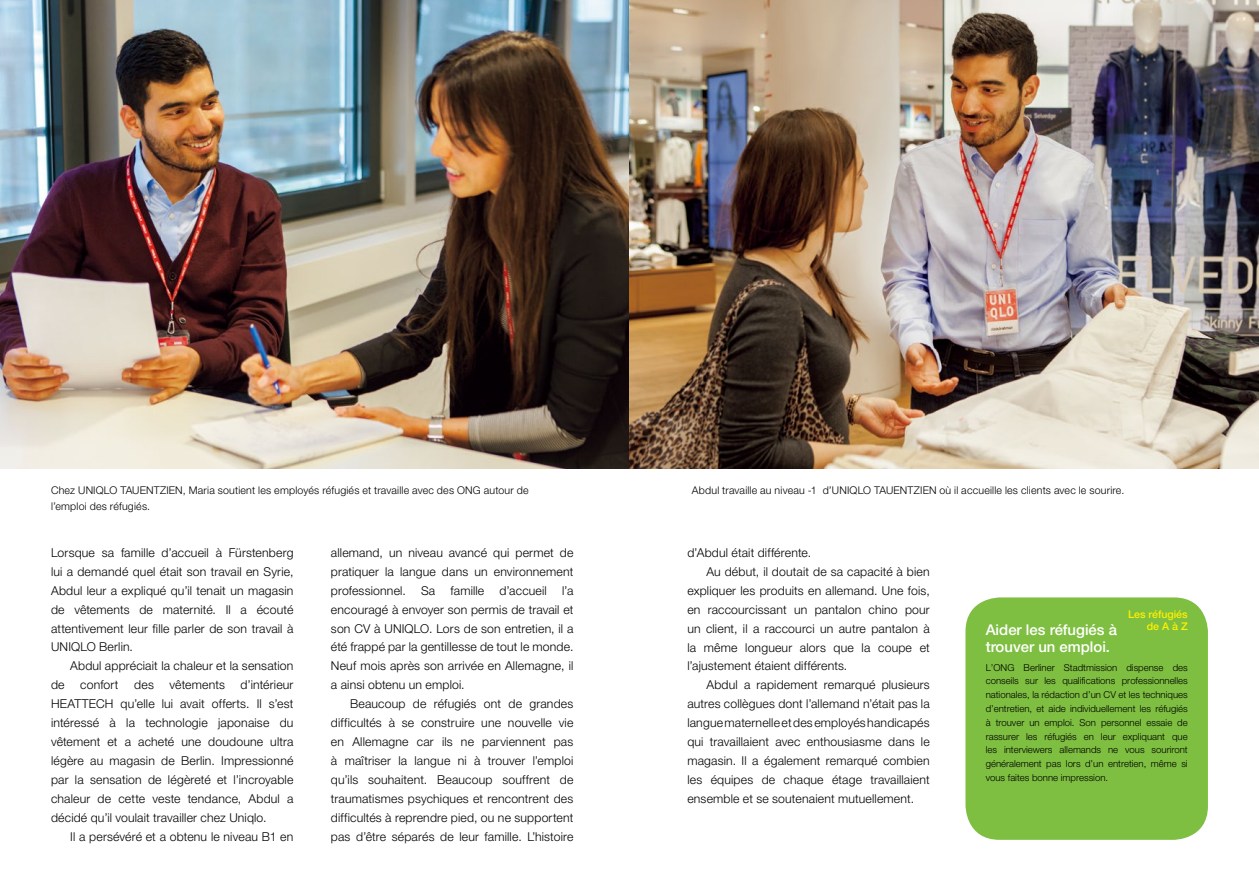
<style>
.page{position:relative;width:1259px;height:893px;background:#fff}
.page>*{position:absolute;margin:0;border:0;box-sizing:border-box;transform-origin:0 0}
.t1{font:500 14.85px/17px "Helvetica Neue LT Pro";color:#fff}
.t2{font:300 12.15px/18.9px "Helvetica Neue LT Pro";letter-spacing:.015em;color:#000;text-align:justify}
.t3{font:300 10.65px/15.9px "Helvetica Neue LT Pro";letter-spacing:.02em;color:#000}
.t4{font:500 10.65px/11.7px "Helvetica Neue LT Pro";color:#fff100;text-align:right}
.t5{font:300 9.6px/13.8px "Helvetica Neue LT Pro";color:#000;text-align:justify}
</style>
<div class="page">
<img style="left:0;top:0;width:1259px;height:468px">
<div style="left:965px;top:597px;width:243px;height:243px;background:#7ebf41;border-radius:34px"></div>
<p class="t3" style="left:51px;top:482px;width:479px">Chez UNIQLO TAUENTZIEN, Maria soutient les employés réfugiés et travaille avec des ONG autour de l’emploi des réfugiés.</p>
<p class="t3" style="left:692px;top:482px;width:434px">Abdul travaille au niveau -1 d’UNIQLO TAUENTZIEN où il accueille les clients avec le sourire.</p>
<p class="t2" style="left:51px;top:543px;width:244px">Lorsque sa famille d’accueil à Fürstenberg lui a demandé quel était son travail en Syrie, Abdul leur a expliqué qu’il tenait un magasin de vêtements de maternité. Il a écouté attentivement leur fille parler de son travail à UNIQLO Berlin.</p>
<p class="t2" style="left:70px;top:656px;width:225px">Abdul appréciait la chaleur et la sensation</p>
<p class="t2" style="left:51px;top:675px;width:15px">de</p>
<p class="t2" style="left:80px;top:675px;width:40px">confort</p>
<p class="t2" style="left:134px;top:675px;width:21px">des</p>
<p class="t2" style="left:170px;top:675px;width:57px">vêtements</p>
<p class="t2" style="left:331px;top:543px;width:244px">allemand, un niveau avancé qui permet de pratiquer la langue dans un environnement professionnel. Sa famille d’accueil l’a encouragé à envoyer son permis de travail et son CV à UNIQLO. Lors de son entretien, il a été frappé par la gentillesse de tout le monde.<br>Neuf mois après son arrivée en Allemagne, il a ainsi obtenu un emploi.</p>
<p class="t2" style="left:331px;top:694px;width:244px;text-indent:19px">Beaucoup de réfugiés ont de grandes difficultés à se construire une nouvelle vie en Allemagne car ils ne parviennent pas à maîtriser la langue ni à trouver l’emploi qu’ils souhaitent. Beaucoup souffrent de traumatismes psychiques et rencontrent des difficultés à reprendre pied, ou ne supportent pas d’être séparés de leur famille. L’histoire</p>
<p class="t2" style="left:687px;top:543px;width:125px">d’Abdul était différente.</p>
<p class="t2" style="left:706px;top:562px;width:225px">Au début, il doutait de sa capacité à bien</p>
<p class="t2" style="left:687px;top:581px;width:244px">expliquer les produits en allemand. Une fois,</p>
<p class="t2" style="left:687px;top:600px;width:244px">en raccourcissant un pantalon chino pour</p>
<p class="t2" style="left:687px;top:618px;width:244px">un client, il a raccourci un autre pantalon à</p>
<p class="t2" style="left:687px;top:637px;width:244px">la même longueur alors que la coupe et</p>
<p class="t2" style="left:687px;top:656px;width:161px">l’ajustement étaient différents.</p>
<p class="t2" style="left:706px;top:675px;width:225px">Abdul a rapidement remarqué plusieurs</p>
<p class="t2" style="left:687px;top:694px;width:244px">autres collègues dont l’allemand n’était pas la</p>
<p class="t2" style="left:687px;top:713px;width:244px">langue maternelle et des employés handicapés</p>
<p class="t2" style="left:687px;top:732px;width:244px">qui travaillaient avec enthousiasme dans le</p>
<p class="t2" style="left:687px;top:751px;width:244px">magasin. Il a également remarqué combien</p>
<p class="t2" style="left:687px;top:770px;width:244px">les équipes de chaque étage travaillaient</p>
<p class="t2" style="left:687px;top:789px;width:228px">ensemble et se soutenaient mutuellement.</p>
<p class="t4" style="left:1128px;top:608px;width:61px">Les réfugiés de A à Z</p>
<p class="t1" style="left:985px;top:621px;width:133px">Aider les réfugiés à trouver un emploi.</p>
<p class="t5" style="left:985px;top:660px;width:203px">L’ONG Berliner Stadtmission dispense des conseils sur les qualifications professionnelles nationales, la rédaction d’un CV et les techniques d’entretien, et aide individuellement les réfugiés à trouver un emploi. Son personnel essaie de rassurer les réfugiés en leur expliquant que les interviewers allemands ne vous souriront généralement pas lors d’un entretien, même si vous faites bonne impression.</p>
<p class="t2" style="left:51px;top:675px;width:244px;text-indent:190px">d’intérieur HEATTECH qu’elle lui avait offerts. Il s’est intéressé à la technologie japonaise du vêtement et a acheté une doudoune ultra légère au magasin de Berlin. Impressionné par la sensation de légèreté et l’incroyable chaleur de cette veste tendance, Abdul a décidé qu’il voulait travailler chez Uniqlo.</p>
<p class="t2" style="left:70px;top:827px;width:225px">Il a persévéré et a obtenu le niveau B1 en</p>
</div>
